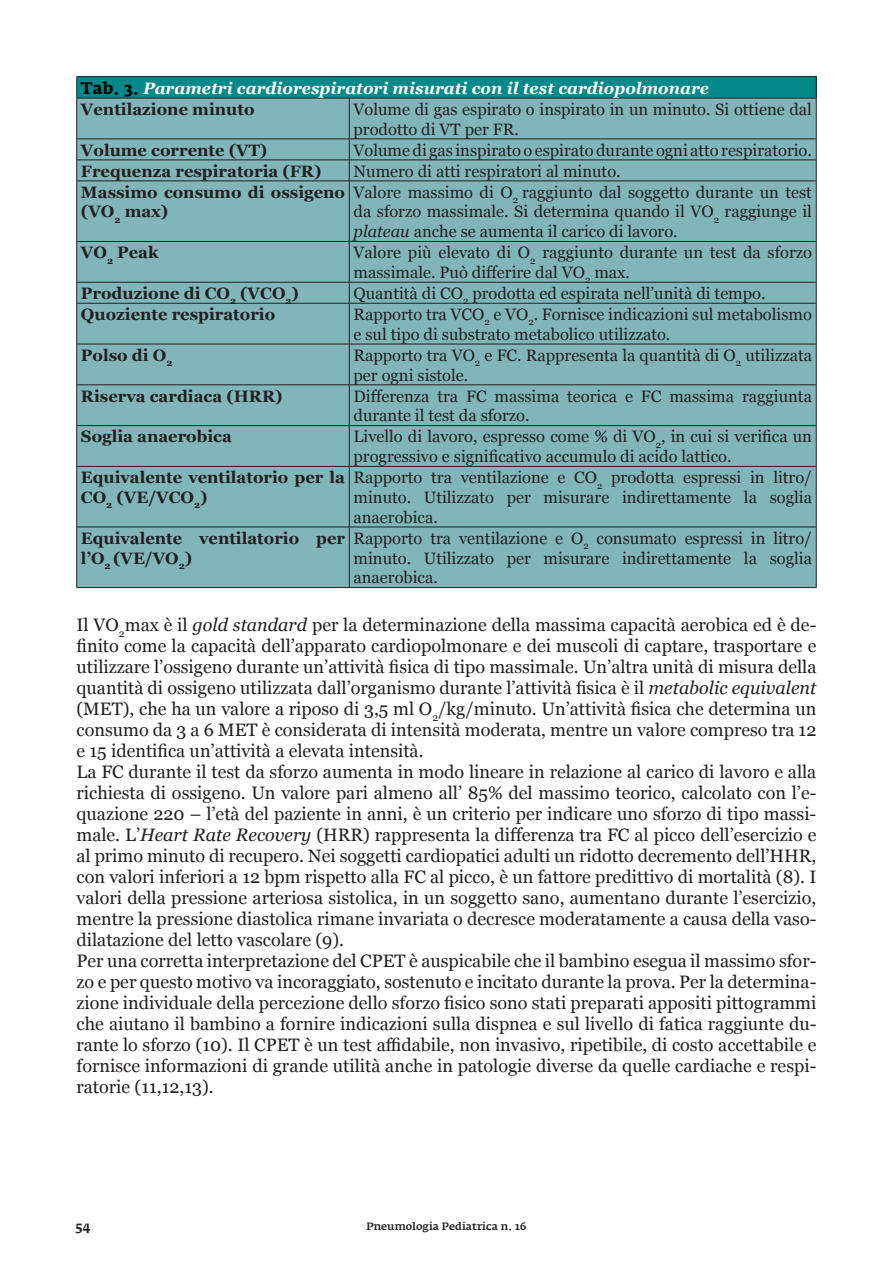
<style>
.page{position:relative;width:893px;height:1263px;background:#fff}
.page>*{position:absolute;margin:0;border:0;box-sizing:border-box;transform-origin:0 0}
.t1{font:18px/21px "Georgia";color:#231f20}
.t2{font:16.5px/19.8px "Georgia";color:#231f20}
.t3{font:700 16.5px/19.8px "Georgia";color:#231f20}
.t4{font:italic 700 16.5px/21px "Georgia";color:#fff}
.t5{font:500 13.5px "Fedra Serif A Pro";color:#231f20}
.t6{font:500 10.5px "Fedra Serif A Pro";color:#231f20}
.s1{font-family:"Fedra Serif A Pro";font-style:normal;color:#000}
.s2{font-style:normal;color:#231f20}
.s3{font-style:italic}
</style>
<div class="page">
<div style="left:77px;top:77px;width:739px;height:21px;background:#008988"></div>
<div style="left:77px;top:99px;width:739px;height:488px;background:#80b6ba"></div>
<hr style="left:77px;top:76px;width:272px;height:1px;background:#231f20">
<svg style="left:76px;top:77px;width:1px;height:21px"></svg>
<hr style="left:349px;top:76px;width:467px;height:1px;background:#231f20">
<svg style="left:816px;top:77px;width:1px;height:21px"></svg>
<hr style="left:77px;top:98px;width:272px;height:1px;background:#231f20">
<hr style="left:76px;top:98px;width:1px;height:41px;background:#231f20">
<hr style="left:349px;top:98px;width:467px;height:1px;background:#231f20">
<hr style="left:349px;top:98px;width:1px;height:41px;background:#231f20">
<hr style="left:816px;top:98px;width:1px;height:41px;background:#231f20">
<hr style="left:77px;top:139px;width:272px;height:1px;background:#231f20">
<hr style="left:349px;top:139px;width:467px;height:1px;background:#231f20">
<hr style="left:77px;top:160px;width:272px;height:1px;background:#231f20">
<svg style="left:76px;top:139px;width:1px;height:42px"></svg>
<hr style="left:349px;top:160px;width:467px;height:1px;background:#231f20">
<svg style="left:349px;top:139px;width:1px;height:42px"></svg>
<svg style="left:816px;top:139px;width:1px;height:42px"></svg>
<hr style="left:77px;top:181px;width:272px;height:1px;background:#231f20">
<hr style="left:76px;top:181px;width:1px;height:60px;background:#231f20">
<hr style="left:349px;top:181px;width:467px;height:1px;background:#231f20">
<hr style="left:349px;top:181px;width:1px;height:60px;background:#231f20">
<hr style="left:816px;top:181px;width:1px;height:60px;background:#231f20">
<hr style="left:77px;top:241px;width:272px;height:1px;background:#231f20">
<hr style="left:76px;top:242px;width:1px;height:40px;background:#231f20">
<hr style="left:349px;top:241px;width:467px;height:1px;background:#231f20">
<hr style="left:349px;top:242px;width:1px;height:40px;background:#231f20">
<hr style="left:816px;top:242px;width:1px;height:40px;background:#231f20">
<hr style="left:77px;top:282px;width:272px;height:1px;background:#231f20">
<svg style="left:76px;top:282px;width:1px;height:21px"></svg>
<hr style="left:349px;top:282px;width:467px;height:1px;background:#231f20">
<svg style="left:349px;top:282px;width:1px;height:21px"></svg>
<svg style="left:816px;top:282px;width:1px;height:21px"></svg>
<hr style="left:77px;top:303px;width:272px;height:1px;background:#231f20">
<hr style="left:76px;top:303px;width:1px;height:41px;background:#231f20">
<hr style="left:349px;top:303px;width:467px;height:1px;background:#231f20">
<hr style="left:349px;top:303px;width:1px;height:41px;background:#231f20">
<hr style="left:816px;top:303px;width:1px;height:41px;background:#231f20">
<hr style="left:77px;top:344px;width:272px;height:1px;background:#231f20">
<hr style="left:76px;top:344px;width:1px;height:41px;background:#231f20">
<hr style="left:349px;top:344px;width:467px;height:1px;background:#231f20">
<hr style="left:349px;top:344px;width:1px;height:41px;background:#231f20">
<hr style="left:816px;top:344px;width:1px;height:41px;background:#231f20">
<hr style="left:77px;top:385px;width:272px;height:1px;background:#231f20">
<hr style="left:76px;top:385px;width:1px;height:40px;background:#231f20">
<hr style="left:349px;top:385px;width:467px;height:1px;background:#231f20">
<hr style="left:349px;top:385px;width:1px;height:40px;background:#231f20">
<hr style="left:816px;top:385px;width:1px;height:40px;background:#231f20">
<hr style="left:77px;top:425px;width:272px;height:1px;background:#231f20">
<hr style="left:76px;top:426px;width:1px;height:40px;background:#231f20">
<hr style="left:349px;top:425px;width:467px;height:1px;background:#231f20">
<hr style="left:349px;top:426px;width:1px;height:40px;background:#231f20">
<hr style="left:816px;top:426px;width:1px;height:40px;background:#231f20">
<hr style="left:77px;top:466px;width:272px;height:1px;background:#231f20">
<hr style="left:76px;top:467px;width:1px;height:60px;background:#231f20">
<hr style="left:349px;top:466px;width:467px;height:1px;background:#231f20">
<hr style="left:349px;top:467px;width:1px;height:60px;background:#231f20">
<hr style="left:816px;top:467px;width:1px;height:60px;background:#231f20">
<hr style="left:77px;top:527px;width:272px;height:1px;background:#231f20">
<hr style="left:76px;top:527px;width:1px;height:60px;background:#231f20">
<hr style="left:77px;top:587px;width:272px;height:1px;background:#231f20">
<hr style="left:349px;top:527px;width:467px;height:1px;background:#231f20">
<hr style="left:349px;top:527px;width:1px;height:60px;background:#231f20">
<hr style="left:816px;top:527px;width:1px;height:60px;background:#231f20">
<hr style="left:349px;top:587px;width:467px;height:1px;background:#231f20">
<p class="t4" style="left:81px;top:77px;width:630px"><span class="s1">Tab. 3.</span> Parametri cardiorespiratori misurati con il test cardiopolmonare<br><span class="s2">Ventilazione minuto</span></p>
<p class="t2" style="left:354px;top:99px;width:460px">Volume di gas espirato o inspirato in un minuto. Si ottiene dal prodotto di VT per FR.</p>
<p class="t3" style="left:81px;top:139px;width:188px">Volume corrente (VT)</p>
<p class="t2" style="left:354px;top:139px;width:460px">Volume di gas inspirato o espirato durante ogni atto respiratorio.</p>
<p class="t3" style="left:81px;top:160px;width:242px">Frequenza respiratoria (FR)</p>
<p class="t2" style="left:354px;top:160px;width:269px">Numero di atti respiratori al minuto.</p>
<p class="t3" style="left:81px;top:181px;width:266px">Massimo consumo di ossigeno (VO<sub>2</sub> max)</p>
<p class="t2" style="left:354px;top:181px;width:460px;text-align:justify">Valore massimo di O<sub>2</sub> raggiunto dal soggetto durante un test da sforzo massimale. Si determina quando il VO<sub>2</sub> raggiunge il <span class="s3">plateau</span> anche se aumenta il carico di lavoro.</p>
<p class="t3" style="left:81px;top:242px;width:79px">VO<sub>2</sub> Peak</p>
<p class="t2" style="left:354px;top:242px;width:460px">Valore più elevato di O<sub>2</sub> raggiunto durante un test da sforzo massimale. Può differire dal VO<sub>2</sub> max.</p>
<p class="t3" style="left:81px;top:282px;width:219px">Produzione di CO<sub>2</sub> (VCO<sub>2</sub>)</p>
<p class="t2" style="left:354px;top:283px;width:414px">Quantità di CO<sub>2</sub> prodotta ed espirata nell’unità di tempo.</p>
<p class="t3" style="left:81px;top:303px;width:196px">Quoziente respiratorio</p>
<p class="t2" style="left:354px;top:304px;width:460px">Rapporto tra VCO<sub>2</sub> e VO<sub>2</sub>. Fornisce indicazioni sul metabolismo e sul tipo di substrato metabolico utilizzato.</p>
<p class="t3" style="left:81px;top:344px;width:93px">Polso di O<sub>2</sub></p>
<p class="t2" style="left:354px;top:344px;width:460px">Rapporto tra VO<sub>2</sub> e FC. Rappresenta la quantità di O<sub>2</sub> utilizzata per ogni sistole.</p>
<p class="t3" style="left:81px;top:385px;width:203px">Riserva cardiaca (HRR)</p>
<p class="t2" style="left:354px;top:385px;width:460px">Differenza tra FC massima teorica e FC massima raggiunta durante il test da sforzo.</p>
<p class="t3" style="left:81px;top:426px;width:152px">Soglia anaerobica</p>
<p class="t2" style="left:354px;top:426px;width:460px">Livello di lavoro, espresso come % di VO<sub>2</sub>, in cui si verifica un progressivo e significativo accumulo di acido lattico.</p>
<p class="t3" style="left:81px;top:467px;width:266px">Equivalente ventilatorio per la<br>CO<sub>2</sub> (VE/VCO<sub>2</sub>)</p>
<p class="t2" style="left:354px;top:467px;width:460px;text-align:justify">Rapporto tra ventilazione e CO<sub>2</sub> prodotta espressi in litro/ minuto. Utilizzato per misurare indirettamente la soglia anaerobica.</p>
<p class="t3" style="left:81px;top:527px;width:266px">Equivalente ventilatorio per l’O<sub>2</sub> (VE/VO<sub>2</sub>)</p>
<p class="t2" style="left:354px;top:527px;width:460px;text-align:justify">Rapporto tra ventilazione e O<sub>2</sub> consumato espressi in litro/ minuto. Utilizzato per misurare indirettamente la soglia anaerobica.</p>
<p class="t1" style="left:77px;top:613px;width:741px">Il VO<sub>2</sub>max è il <span class="s3">gold standard</span> per la determinazione della massima capacità aerobica ed è de&shy;finito come la capacità dell’apparato cardiopolmonare e dei muscoli di captare, trasportare e utilizzare l’ossigeno durante un’attività fisica di tipo massimale. Un’altra unità di misura della quantità di ossigeno utilizzata dall’organismo durante l’attività fisica è il <span class="s3">metabolic equivalent </span>(MET), che ha un valore a riposo di 3,5 ml O<sub>2</sub>/kg/minuto. Un’attività fisica che determina un consumo da 3 a 6 MET è considerata di intensità moderata, mentre un valore compreso tra 12 e 15 identifica un’attività a elevata intensità.<br>La FC durante il test da sforzo aumenta in modo lineare in relazione al carico di lavoro e alla richiesta di ossigeno. Un valore pari almeno all’ 85% del massimo teorico, calcolato con l’e&shy;quazione 220 – l’età del paziente in anni, è un criterio per indicare uno sforzo di tipo massi&shy;male. L’<span class="s3">Heart Rate Recovery</span> (HRR) rappresenta la differenza tra FC al picco dell’esercizio e al primo minuto di recupero. Nei soggetti cardiopatici adulti un ridotto decremento dell’HHR, con valori inferiori a 12 bpm rispetto alla FC al picco, è un fattore predittivo di mortalità (8). I valori della pressione arteriosa sistolica, in un soggetto sano, aumentano durante l’esercizio, mentre la pressione diastolica rimane invariata o decresce moderatamente a causa della vaso&shy;dilatazione del letto vascolare (9).<br>Per una corretta interpretazione del CPET è auspicabile che il bambino esegua il massimo sfor&shy;zo e per questo motivo va incoraggiato, sostenuto e incitato durante la prova. Per la determina&shy;zione individuale della percezione dello sforzo fisico sono stati preparati appositi pittogrammi che aiutano il bambino a fornire indicazioni sulla dispnea e sul livello di fatica raggiunte du&shy;rante lo sforzo (10). Il CPET è un test affidabile, non invasivo, ripetibile, di costo accettabile e fornisce informazioni di grande utilità anche in patologie diverse da quelle cardiache e respi&shy;ratorie (11,12,13).</p>
<p class="t5" style="left:75px;top:1218px;width:17px">54</p>
<p class="t6" style="left:367px;top:1220px;width:161px">Pneumologia Pediatrica n. 16</p>
</div>
